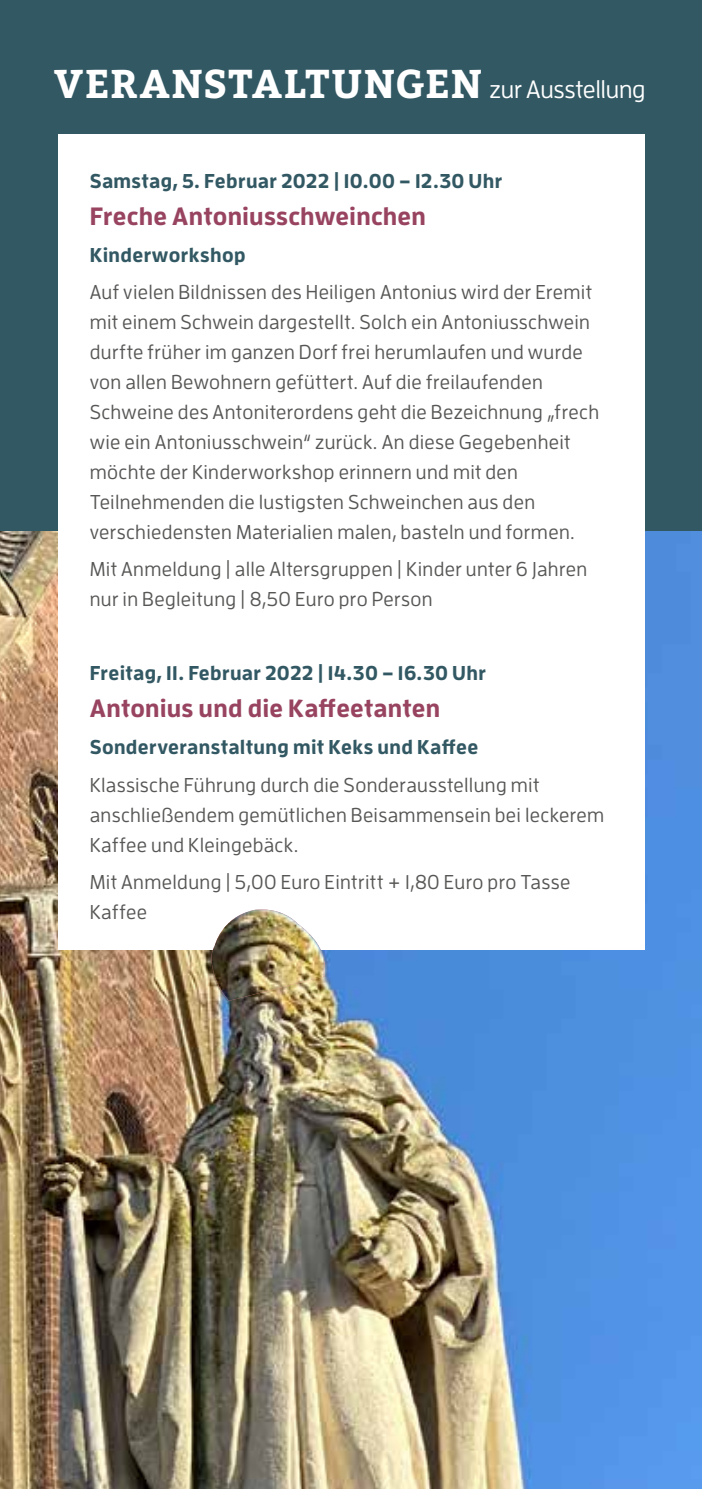
<style>
.page{position:relative;width:702px;height:1489px;background:#fff}
.page>*{position:absolute;margin:0;border:0;box-sizing:border-box;transform-origin:0 0}
.t1{font:700 40px "Bitter";letter-spacing:.02em;color:#fff}
.t2{font:700 25px "Enzo OT";letter-spacing:.01em;color:#984460}
.t3{font:500 20px/30px "Enzo OT";letter-spacing:.015em;color:#575756}
.t4{font:700 20px "Enzo OT";letter-spacing:.02em;color:#325863}
.s1{font-family:"Enzo OT";font-weight:500;font-size:25px}
</style>
<div class="page">
<div style="left:0;top:0;width:702px;height:859px;background:#325863"></div>
<img style="left:0;top:531px;width:702px;height:957px">
<div style="left:58px;top:135px;width:586px;height:815px;background:#fff"></div>
<img style="left:210px;top:909px;width:116px;height:91px">
<h1 class="t1" style="left:54px;top:58px;width:593px">VERANSTALTUNGEN <span class="s1">zur Ausstellung</span></h1>
<p class="t4" style="left:90px;top:168px;width:414px">Samstag, 5. Februar 2022 | 10.00 – 12.30 Uhr</p>
<p class="t2" style="left:90px;top:200px;width:338px">Freche Antoniusschweinchen</p>
<p class="t4" style="left:90px;top:242px;width:157px">Kinderworkshop</p>
<p class="t3" style="left:90px;top:277px;width:511px">Auf vielen Bildnissen des Heiligen Antonius wird der Eremit mit einem Schwein dargestellt. Solch ein Antoniusschwein durfte früher im ganzen Dorf frei herumlaufen und wurde von allen Bewohnern gefüttert. Auf die freilaufenden Schweine des Antoniterordens geht die Bezeichnung „frech wie ein Antoniusschwein“ zurück. An diese Gegebenheit möchte der Kinderworkshop erinnern und mit den Teilnehmenden die lustigsten Schweinchen aus den verschiedensten Materialien malen, basteln und formen.</p>
<p class="t3" style="left:90px;top:554px;width:499px">Mit Anmeldung | alle Altersgruppen | Kinder unter 6 Jahren nur in Begleitung | 8,50 Euro pro Person</p>
<p class="t4" style="left:90px;top:660px;width:398px">Freitag, 11. Februar 2022 | 14.30 – 16.30 Uhr</p>
<p class="t2" style="left:90px;top:692px;width:352px">Antonius und die Kaffeetanten</p>
<p class="t4" style="left:90px;top:734px;width:390px">Sonderveranstaltung mit Keks und Kaffee</p>
<p class="t3" style="left:90px;top:769px;width:516px">Klassische Führung durch die Sonderausstellung mit anschließendem gemütlichen Beisammensein bei leckerem<br>Kaffee und Kleingebäck.</p>
<p class="t3" style="left:90px;top:866px;width:482px">Mit Anmeldung | 5,00 Euro Eintritt + 1,80 Euro pro Tasse<br>Kaffee</p>
</div>
